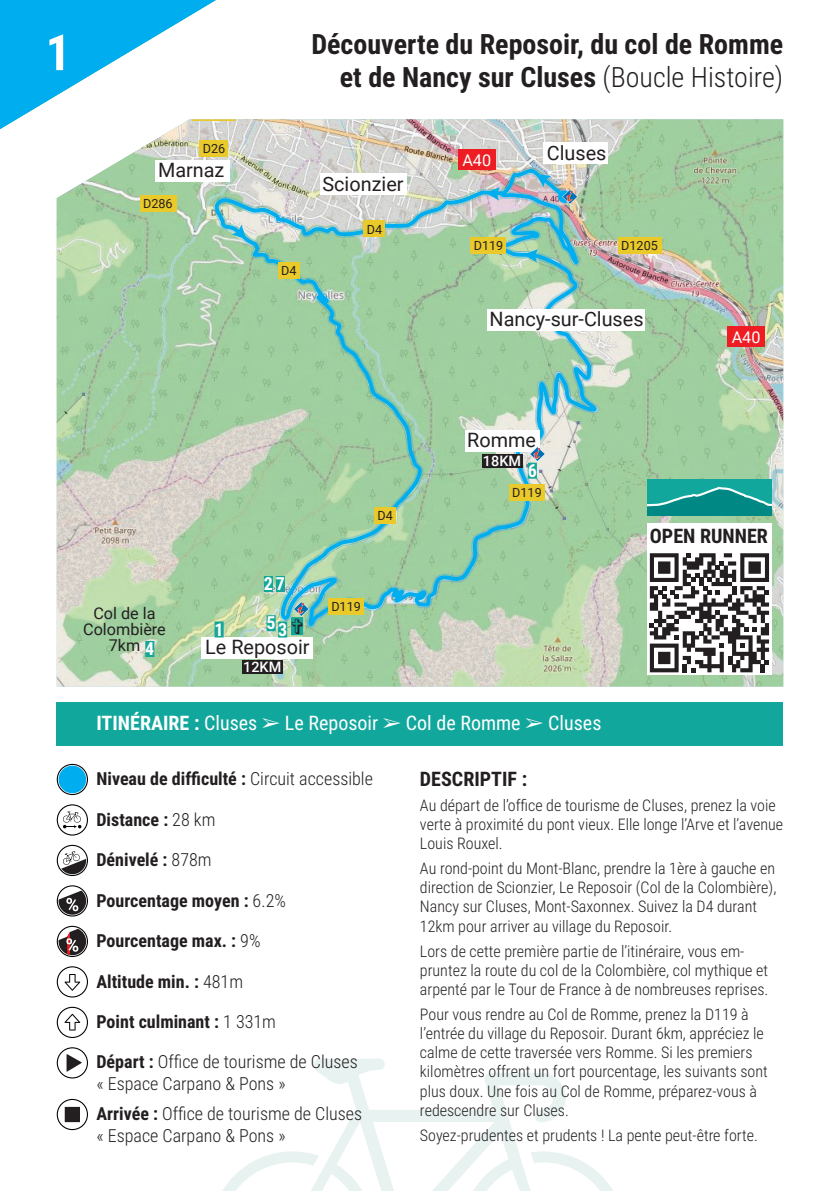
<style>
.page{position:relative;width:840px;height:1191px;background:#fff}
.page>*{position:absolute;margin:0;border:0;box-sizing:border-box;transform-origin:0 0}
.t1{font:700 50px "Roboto Condensed";color:#fff}
.t2{font:700 28px/33.6px "Roboto Condensed";color:#231f20;text-align:right}
.t3{font:20px "Roboto Condensed";color:#fff}
.t4{font:700 20px "Roboto Condensed";color:#231f20}
.t5{font:700 20px "Roboto Condensed";color:#fff}
.t6{font:19.8px "Roboto";color:#231f20}
.t7{font:700 18px "Roboto Condensed";color:#231f20}
.t8{font:300 18px/21.6px "Roboto Condensed";color:#231f20}
.t9{font:700 18px "Roboto Condensed";color:#fff}
.t10{font:16.2px/16.2px "Roboto";color:#231f20;text-align:center}
.t11{font:16.2px "Roboto";color:#fff}
.t12{font:300 16px/19.2px "Roboto Condensed";color:#231f20}
.t13{font:500 14.4px "Roboto";color:#fff}
.t14{font:12.6px "Roboto";color:#231f20}
.s1{font-weight:300}
.s2{font-weight:400}
.s3{font-weight:700}
</style>
<div class="page">
<svg style="left:223px;top:1058px;width:390px;height:133px"></svg>
<svg style="left:57px;top:764px;width:31px;height:31px"></svg>
<div style="left:58px;top:765px;width:28px;height:28px;background:#00aeef;border-radius:50%"></div>
<svg style="left:57px;top:804px;width:31px;height:31px"></svg>
<svg style="left:57px;top:845px;width:31px;height:31px"></svg>
<svg style="left:57px;top:885px;width:31px;height:31px"></svg>
<svg style="left:57px;top:925px;width:31px;height:32px"></svg>
<svg style="left:57px;top:966px;width:31px;height:31px"></svg>
<svg style="left:57px;top:1006px;width:31px;height:32px"></svg>
<svg style="left:57px;top:1047px;width:31px;height:31px"></svg>
<svg style="left:57px;top:1098px;width:31px;height:32px"></svg>
<div style="left:65px;top:1106px;width:15px;height:16px;background:#231f20"></div>
<img style="left:57px;top:119px;width:725px;height:567px">
<img style="left:497px;top:167px;width:80px;height:2px">
<svg style="left:215px;top:169px;width:381px;height:457px;fill:#9fcea0"></svg>
<div style="left:155px;top:160px;width:74px;height:21px;background:#fff"></div>
<div style="left:320px;top:174px;width:86px;height:21px;background:#fff"></div>
<div style="left:543px;top:143px;width:64px;height:21px;background:#fff"></div>
<div style="left:487px;top:310px;width:157px;height:21px;background:#fff"></div>
<div style="left:201px;top:637px;width:112px;height:21px;background:#fff"></div>
<div style="left:140px;top:195px;width:36px;height:16px;background:#eac92a"></div>
<div style="left:465px;top:431px;width:74px;height:21px;background:#fff"></div>
<div style="left:199px;top:140px;width:28px;height:17px;background:#eac92a"></div>
<div style="left:278px;top:262px;width:21px;height:17px;background:#eac92a"></div>
<div style="left:363px;top:221px;width:22px;height:16px;background:#eac92a"></div>
<div style="left:374px;top:507px;width:22px;height:17px;background:#eac92a"></div>
<div style="left:328px;top:598px;width:35px;height:16px;background:#eac92a"></div>
<div style="left:508px;top:484px;width:36px;height:17px;background:#eac92a"></div>
<div style="left:470px;top:237px;width:35px;height:17px;background:#eac92a"></div>
<div style="left:617px;top:237px;width:43px;height:17px;background:#eac92a"></div>
<div style="left:458px;top:150px;width:37px;height:20px;background:#ee1d23"></div>
<div style="left:727px;top:326px;width:37px;height:21px;background:#ee1d23"></div>
<div style="left:482px;top:454px;width:40px;height:14px;background:#231f20"></div>
<svg style="left:558px;top:189px;width:19px;height:15px"></svg>
<svg style="left:529px;top:446px;width:16px;height:15px"></svg>
<div style="left:242px;top:660px;width:40px;height:14px;background:#231f20"></div>
<div style="left:57px;top:702px;width:725px;height:44px;background:#12a79d"></div>
<svg style="left:0;top:0;width:263px;height:146px"></svg>
<div style="left:647px;top:479px;width:124px;height:37px;background:#12a79d"></div>
<svg style="left:647px;top:486px;width:124px;height:30px"></svg>
<div style="left:214px;top:621px;width:9px;height:16px;background:#14a699"></div>
<div style="left:264px;top:576px;width:9px;height:16px;background:#14a699"></div>
<div style="left:278px;top:621px;width:9px;height:16px;background:#14a699"></div>
<div style="left:291px;top:617px;width:12px;height:18px;background:#14a699"></div>
<div style="left:145px;top:641px;width:9px;height:16px;background:#14a699"></div>
<div style="left:266px;top:615px;width:9px;height:16px;background:#14a699"></div>
<div style="left:276px;top:576px;width:9px;height:16px;background:#14a699"></div>
<div style="left:527px;top:463px;width:9px;height:16px;background:#14a699"></div>
<div style="left:647px;top:523px;width:124px;height:152px;background:#fff"></div>
<svg style="left:649px;top:553px;width:119px;height:119px"></svg>
<svg style="left:291px;top:601px;width:18px;height:33px"></svg>
<h1 class="t1" style="left:46px;top:17px;width:27px">1</h1>
<p class="t14" style="left:203px;top:140px;width:24px">D26</p>
<p class="t6" style="left:158px;top:156px;width:68px">Marnaz</p>
<p class="t14" style="left:143px;top:194px;width:31px">D286</p>
<h2 class="t2" style="left:311px;top:26px;width:473px">Découverte du Reposoir, du col de Romme et de Nancy sur Cluses <span class="s1">(Boucle Histoire)</span></h2>
<p class="t14" style="left:281px;top:262px;width:17px">D4</p>
<p class="t6" style="left:322px;top:170px;width:82px">Scionzier</p>
<p class="t14" style="left:366px;top:220px;width:17px">D4</p>
<p class="t11" style="left:462px;top:149px;width:30px">A40</p>
<p class="t6" style="left:546px;top:139px;width:61px">Cluses</p>
<p class="t14" style="left:473px;top:237px;width:31px">D119</p>
<p class="t14" style="left:621px;top:237px;width:38px">D1205</p>
<p class="t6" style="left:489px;top:305px;width:155px">Nancy-sur-Cluses</p>
<p class="t11" style="left:731px;top:325px;width:30px">A40</p>
<p class="t6" style="left:467px;top:426px;width:70px">Romme</p>
<p class="t13" style="left:482px;top:451px;width:40px">18KM</p>
<p class="t9" style="left:527px;top:457px;width:11px">6</p>
<p class="t10" style="left:83px;top:604px;width:84px">Col de la<br>Colombière<br>7km</p>
<p class="t9" style="left:145px;top:636px;width:11px">4</p>
<p class="t9" style="left:214px;top:616px;width:11px">1</p>
<p class="t9" style="left:264px;top:571px;width:23px">27</p>
<p class="t9" style="left:278px;top:616px;width:11px">3</p>
<p class="t9" style="left:266px;top:610px;width:11px">5</p>
<p class="t6" style="left:205px;top:633px;width:106px">Le Reposoir</p>
<p class="t14" style="left:377px;top:507px;width:17px">D4</p>
<p class="t14" style="left:331px;top:597px;width:31px">D119</p>
<p class="t14" style="left:512px;top:484px;width:31px">D119</p>
<p class="t13" style="left:243px;top:657px;width:40px">12KM</p>
<p class="t5" style="left:96px;top:709px;width:162px">ITINÉRAIRE : <span class="s2">Cluses</span></p>
<p class="t3" style="left:285px;top:709px;width:95px">Le Reposoir</p>
<p class="t3" style="left:405px;top:709px;width:116px">Col de Romme</p>
<p class="t3" style="left:548px;top:709px;width:55px">Cluses</p>
<p class="t4" style="left:649px;top:521px;width:119px">OPEN RUNNER</p>
<p class="t7" style="left:96px;top:766px;width:278px">Niveau de difficulté : <span class="s1">Circuit accessible</span></p>
<p class="t7" style="left:96px;top:806px;width:120px">Distance : <span class="s1">28 km</span></p>
<p class="t7" style="left:96px;top:847px;width:117px">Dénivelé : <span class="s1">878m</span></p>
<p class="t7" style="left:96px;top:887px;width:191px">Pourcentage moyen : <span class="s1">6.2%</span></p>
<p class="t7" style="left:96px;top:928px;width:165px">Pourcentage max. : <span class="s1">9%</span></p>
<p class="t7" style="left:96px;top:968px;width:148px">Altitude min. : <span class="s1">481m</span></p>
<p class="t7" style="left:96px;top:1009px;width:181px">Point culminant : <span class="s1">1 331m</span></p>
<p class="t8" style="left:96px;top:1050px;width:263px"><span class="s3">Départ :</span> Office de tourisme de Cluses « Espace Carpano &amp; Pons »</p>
<p class="t8" style="left:96px;top:1102px;width:267px"><span class="s3">Arrivée :</span> Office de tourisme de Cluses « Espace Carpano &amp; Pons »</p>
<p class="t4" style="left:420px;top:764px;width:109px">DESCRIPTIF :</p>
<p class="t12" style="left:420px;top:795px;width:364px">Au départ de l’office de tourisme de Cluses, prenez la voie verte à proximité du pont vieux. Elle longe l’Arve et l’avenue<br>Louis Rouxel.</p>
<p class="t12" style="left:420px;top:858px;width:358px">Au rond-point du Mont-Blanc, prendre la 1ère à gauche en direction de Scionzier, Le Reposoir (Col de la Colombière), Nancy sur Cluses, Mont-Saxonnex. Suivez la D4 durant 12km pour arriver au village du Reposoir.</p>
<p class="t12" style="left:420px;top:940px;width:349px">Lors de cette première partie de l’itinéraire, vous em&shy;pruntez la route du col de la Colombière, col mythique et arpenté par le Tour de France à de nombreuses reprises.</p>
<p class="t12" style="left:420px;top:1004px;width:349px">Pour vous rendre au Col de Romme, prenez la D119 à l’entrée du village du Reposoir. Durant 6km, appréciez le calme de cette traversée vers Romme. Si les premiers kilomètres offrent un fort pourcentage, les suivants sont plus doux. Une fois au Col de Romme, préparez-vous à redescendre sur Cluses.</p>
<p class="t12" style="left:420px;top:1124px;width:339px">Soyez-prudentes et prudents ! La pente peut-être forte.</p>
</div>
